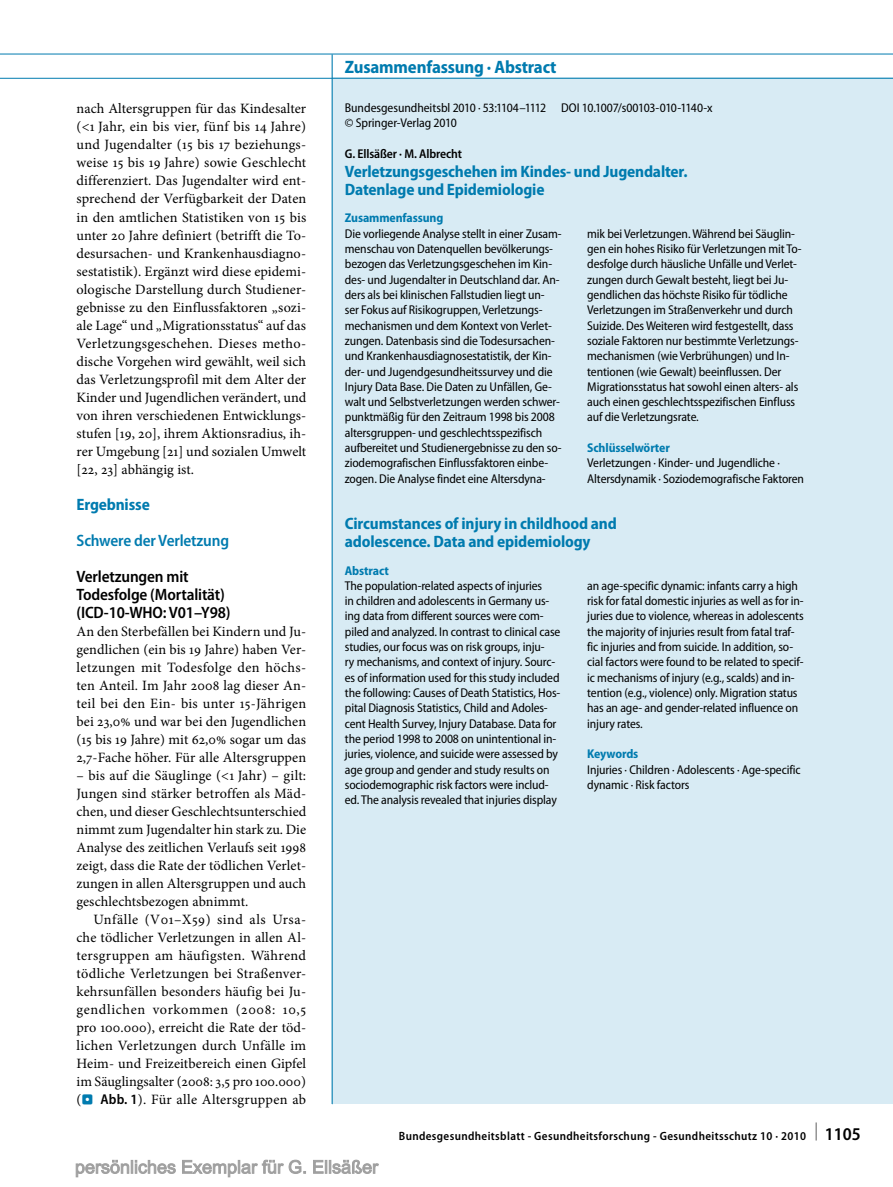
<style>
.page{position:relative;width:893px;height:1187px;background:#fff}
.page>*{position:absolute;margin:0;border:0;box-sizing:border-box;transform-origin:0 0}
.t1{font:700 semi-condensed 18px "Myriad Pro";letter-spacing:-.01em;color:#007baf}
.t2{font:700 semi-condensed 16.5px/18px "Myriad Pro";letter-spacing:-.01em;color:#007baf}
.t3{font:600 semi-condensed 16.5px/18px "Myriad Pro";letter-spacing:-.01em;color:#000}
.t4{font:600 semi-condensed 16.5px "Myriad Pro";letter-spacing:-.01em;color:#007baf}
.t5{font:14.25px/18px "Minion Pro";letter-spacing:.005em;color:#000;text-align:justify}
.t6{font:semi-condensed 12.75px/15.3px "Myriad Pro";letter-spacing:-.01em;color:#000}
.t7{font:700 semi-condensed 12.75px "Myriad Pro";letter-spacing:-.01em;color:#007baf}
.t8{font:600 semi-condensed 12.75px "Myriad Pro";letter-spacing:-.01em;color:#000}
.t9{font:600 semi-condensed 12px "Myriad Pro";letter-spacing:.03em;color:#000}
.s1{font-family:"S Buttons";font-size:13.5px;color:#007baf}
.s2{font-family:"Myriad Pro";font-weight:600;font-stretch:semi-condensed}
.s3{font-size:18px}
</style>
<div class="page">
<div style="left:332px;top:78px;width:561px;height:1025px;background:#d8ebf4"></div>
<hr style="left:332px;top:54px;width:1px;height:1049px;background:#007baf">
<hr style="left:0;top:54px;width:893px;height:1px;background:#007baf">
<hr style="left:0;top:78px;width:893px;height:1px;background:#007baf">
<svg style="left:75px;top:1159px;width:304px;height:18px"></svg>
<p class="t5" style="left:77px;top:100px;width:231px">nach Altersgruppen für das Kindesalter (&lt;1 Jahr, ein bis vier, fünf bis 14 Jahre) und Jugendalter (15 bis 17 beziehungs&shy;weise 15 bis 19 Jahre) sowie Geschlecht differenziert. Das Jugendalter wird ent&shy;sprechend der Verfügbarkeit der Daten in den amtlichen Statistiken von 15 bis unter 20 Jahre definiert (betrifft die To&shy;desursachen- und Krankenhausdiagno&shy;sestatistik). Ergänzt wird diese epidemi&shy;ologische Darstellung durch Studiener&shy;gebnisse zu den Einflussfaktoren „sozi&shy;ale Lage“ und „Migrationsstatus“ auf das Verletzungsgeschehen. Dieses metho&shy;dische Vorgehen wird gewählt, weil sich das Verletzungsprofil mit dem Alter der Kinder und Jugendlichen verändert, und von ihren verschiedenen Entwicklungs&shy;stufen [19, 20], ihrem Aktionsradius, ih&shy;rer Umgebung [21] und sozialen Umwelt [22, 23] abhängig ist.</p>
<p class="t2" style="left:77px;top:495px;width:75px">Ergebnisse</p>
<p class="t4" style="left:77px;top:531px;width:154px">Schwere der Verletzung</p>
<p class="t3" style="left:77px;top:567px;width:156px">Verletzungen mit<br>Todesfolge (Mortalität) (ICD-10-WHO: V01–Y98)</p>
<p class="t5" style="left:77px;top:622px;width:231px">An den Sterbefällen bei Kindern und Ju&shy;gendlichen (ein bis 19 Jahre) haben Ver&shy;letzungen mit Todesfolge den höchs&shy;ten Anteil. Im Jahr 2008 lag dieser An&shy;teil bei den Ein- bis unter 15-Jährigen bei 23,0% und war bei den Jugendlichen (15 bis 19 Jahre) mit 62,0% sogar um das 2,7-Fache höher. Für alle Altersgruppen</p>
<p class="t5" style="left:77px;top:766px;width:231px">– bis auf die Säuglinge (&lt;1 Jahr) – gilt:<br>Jungen sind stärker betroffen als Mäd&shy;chen, und dieser Geschlechtsunterschied nimmt zum Jugendalter hin stark zu. Die Analyse des zeitlichen Verlaufs seit 1998 zeigt, dass die Rate der tödlichen Verlet&shy;zungen in allen Altersgruppen und auch geschlechtsbezogen abnimmt.</p>
<p class="t5" style="left:77px;top:910px;width:231px;text-indent:17px">Unfälle (V01–X59) sind als Ursa&shy;che tödlicher Verletzungen in allen Al&shy;tersgruppen am häufigsten. Während tödliche Verletzungen bei Straßenver&shy;kehrsunfällen besonders häufig bei Ju&shy;gendlichen vorkommen (2008: 10,5 pro 100.000), erreicht die Rate der töd&shy;lichen Verletzungen durch Unfälle im Heim- und Freizeitbereich einen Gipfel im Säuglingsalter (2008: 3,5 pro 100.000) (<span class="s1">.</span> <span class="s2">Abb. 1</span>). Für alle Altersgruppen ab</p>
<h1 class="t1" style="left:345px;top:57px;width:213px">Zusammenfassung · Abstract</h1>
<p class="t6" style="left:345px;top:100px;width:369px">Bundesgesundheitsbl 2010 · 53:1104–1112 DOI 10.1007/s00103-010-1140-x © Springer-Verlag 2010</p>
<p class="t8" style="left:345px;top:147px;width:119px">G. Ellsäßer · M. Albrecht</p>
<p class="t2" style="left:345px;top:162px;width:344px">Verletzungsgeschehen im Kindes- und Jugendalter.<br>Datenlage und Epidemiologie</p>
<p class="t7" style="left:345px;top:211px;width:100px">Zusammenfassung</p>
<p class="t6" style="left:345px;top:226px;width:218px">Die vorliegende Analyse stellt in einer Zusam&shy;menschau von Datenquellen bevölkerungs&shy;bezogen das Verletzungsgeschehen im Kin&shy;des- und Jugendalter in Deutschland dar. An&shy;ders als bei klinischen Fallstudien liegt un&shy;ser Fokus auf Risikogruppen, Verletzungs&shy;mechanismen und dem Kontext von Verlet&shy;zungen. Datenbasis sind die Todesursachen&shy;und Krankenhausdiagnosestatistik, der Kin&shy;der- und Jugendgesundheitssurvey und die Injury Data Base. Die Daten zu Unfällen, Ge&shy;walt und Selbstverletzungen werden schwer&shy;punktmäßig für den Zeitraum 1998 bis 2008 altersgruppen- und geschlechtsspezifisch aufbereitet und Studienergebnisse zu den so&shy;ziodemografischen Einflussfaktoren einbe&shy;zogen. Die Analyse findet eine Altersdyna-</p>
<p class="t6" style="left:587px;top:226px;width:216px">mik bei Verletzungen.Während bei Säuglin&shy;gen ein hohes Risiko für Verletzungen mit To&shy;desfolge durch häusliche Unfälle und Verlet&shy;zungen durch Gewalt besteht, liegt bei Ju&shy;gendlichen das höchste Risiko für tödliche Verletzungen im Straßenverkehr und durch Suizide. DesWeiteren wird festgestellt, dass soziale Faktoren nur bestimmte Verletzungs&shy;mechanismen (wie Verbrühungen) und In&shy;tentionen (wie Gewalt) beeinflussen. Der Migrationsstatus hat sowohl einen alters- als auch einen geschlechtsspezifischen Einfluss auf die Verletzungsrate.</p>
<p class="t7" style="left:587px;top:440px;width:84px">Schlüsselwörter</p>
<p class="t6" style="left:587px;top:455px;width:218px">Verletzungen · Kinder- und Jugendliche ·<br>Altersdynamik · Soziodemografische Faktoren</p>
<p class="t2" style="left:345px;top:514px;width:273px">Circumstances of injury in childhood and adolescence. Data and epidemiology</p>
<p class="t7" style="left:345px;top:563px;width:45px">Abstract</p>
<p class="t6" style="left:345px;top:578px;width:217px">The population-related aspects of injuries<br>in children and adolescents in Germany us&shy;ing data from different sources were com&shy;piled and analyzed. In contrast to clinical case studies, our focus was on risk groups, inju-<br>ry mechanisms, and context of injury. Sourc&shy;es of information used for this study included the following: Causes of Death Statistics, Hos&shy;pital Diagnosis Statistics, Child and Adoles&shy;cent Health Survey, Injury Database. Data for the period 1998 to 2008 on unintentional in&shy;juries, violence, and suicide were assessed by age group and gender and study results on sociodemographic risk factors were includ&shy;ed. The analysis revealed that injuries display</p>
<p class="t6" style="left:587px;top:578px;width:218px">an age-specific dynamic: infants carry a high risk for fatal domestic injuries as well as for in&shy;juries due to violence, whereas in adolescents the majority of injuries result from fatal traf&shy;fic injuries and from suicide. In addition, so&shy;cial factors were found to be related to specif&shy;ic mechanisms of injury (e.g., scalds) and in&shy;tention (e.g., violence) only. Migration status has an age- and gender-related influence on injury rates.</p>
<p class="t7" style="left:587px;top:746px;width:53px">Keywords</p>
<p class="t6" style="left:587px;top:761px;width:215px">Injuries · Children · Adolescents · Age-specific dynamic · Risk factors</p>
<p class="t9" style="left:399px;top:1129px;width:463px">Bundesgesundheitsblatt - Gesundheitsforschung - Gesundheitsschutz 10 · 2010 <sup>|</sup> <span class="s3">1105</span></p>
</div>
